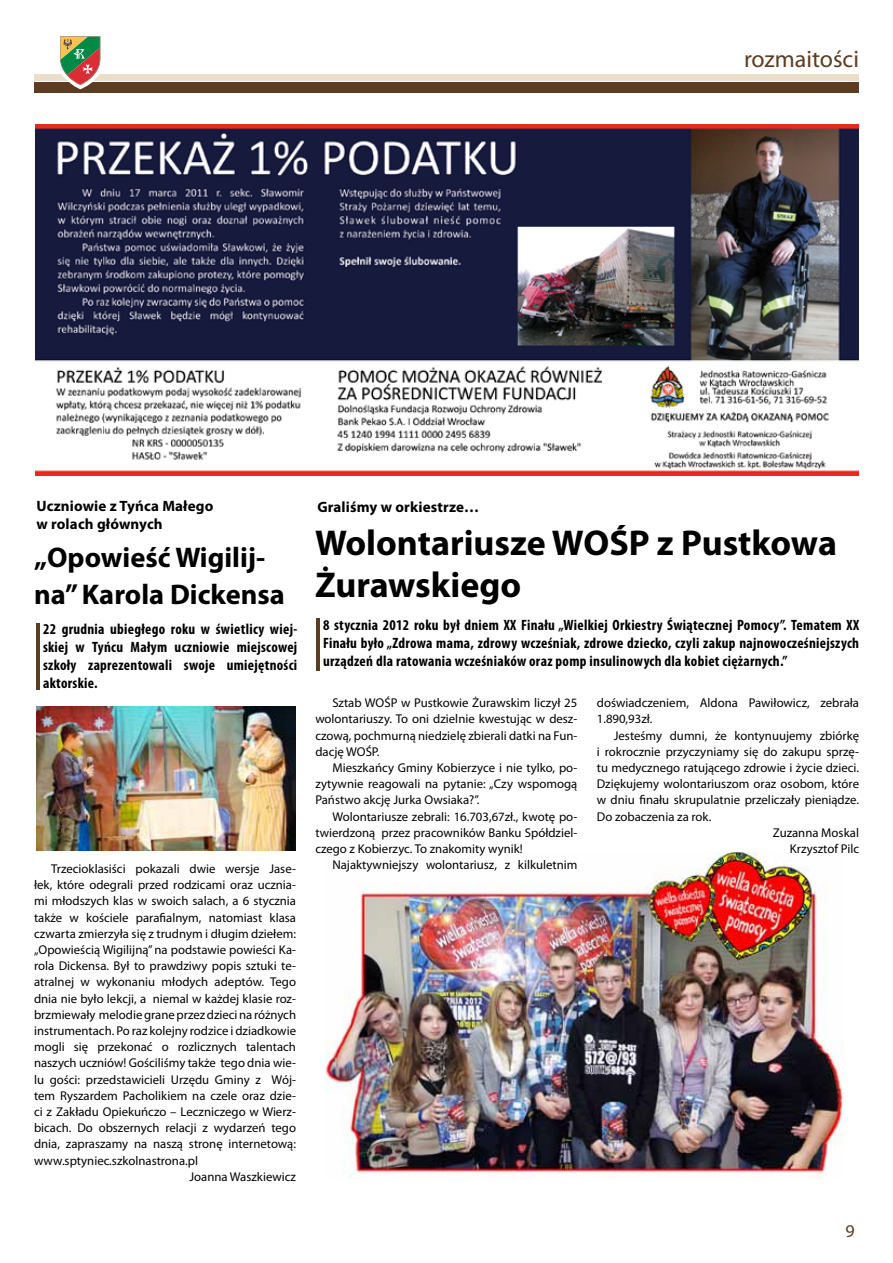
<style>
.page{position:relative;width:893px;height:1263px;background:#fff}
.page>*{position:absolute;margin:0;border:0;box-sizing:border-box;transform-origin:0 0}
.t1{font:700 36px/42px "Myriad Pro";color:#000}
.t2{font:700 28.5px/37.5px "Myriad Pro";color:#000}
.t3{font:24px "Myriad Pro";color:#5c3d21}
.t4{font:18px "Myriad Pro";color:#5c3d21}
.t5{font:700 condensed 15px/18px "Myriad Pro";letter-spacing:.02em;color:#000;text-align:justify}
.t6{font:700 15px/18px "Myriad Pro";letter-spacing:.01em;color:#000}
.t7{font:12.75px/16.2px "Myriad Pro";color:#000;text-align:justify}
</style>
<div class="page">
<div style="left:34px;top:83px;width:825px;height:10px;background:#5c3d21"></div>
<div style="left:34px;top:74px;width:825px;height:7px;background:#ebdec9"></div>
<svg style="left:55px;top:36px;width:49px;height:53px"></svg>
<img style="left:326px;top:853px;width:517px;height:326px">
<hr style="left:316px;top:619px;width:3px;height:52px;background:#5c3d21">
<hr style="left:36px;top:623px;width:3px;height:67px;background:#5c3d21">
<img style="left:36px;top:707px;width:259px;height:143px">
<img style="left:35px;top:124px;width:824px;height:351px">
<h3 class="t3" style="left:744px;top:44px;width:116px">rozmaitości</h3>
<p class="t6" style="left:36px;top:497px;width:178px">Uczniowie z Tyńca Małego w rolach głównych</p>
<h2 class="t2" style="left:34px;top:537px;width:252px">„Opowieść Wigilij&shy;na” Karola Dickensa</h2>
<p class="t5" style="left:43px;top:619px;width:256px">22 grudnia ubiegłego roku w świetlicy wiej&shy;skiej w Tyńcu Małym uczniowie miejscowej szkoły zaprezentowali swoje umiejętności aktorskie.</p>
<p class="t7" style="left:51px;top:860px;width:246px">Trzecioklasiści pokazali dwie wersje Jase-</p>
<p class="t7" style="left:34px;top:876px;width:263px">łek, które odegrali przed rodzicami oraz ucznia-</p>
<p class="t7" style="left:34px;top:893px;width:264px">mi młodszych klas w swoich salach, a 6 stycznia</p>
<p class="t7" style="left:34px;top:909px;width:264px">także w kościele parafialnym, natomiast klasa</p>
<p class="t7" style="left:34px;top:925px;width:263px">czwarta zmierzyła się z trudnym i długim dziełem:</p>
<p class="t7" style="left:34px;top:941px;width:264px">„Opowieścią Wigilijną” na podstawie powieści Ka-</p>
<p class="t7" style="left:34px;top:958px;width:263px">rola Dickensa. Był to prawdziwy popis sztuki te-</p>
<p class="t7" style="left:34px;top:974px;width:263px">atralnej w wykonaniu młodych adeptów. Tego</p>
<p class="t7" style="left:34px;top:990px;width:263px">dnia nie było lekcji, a niemal w każdej klasie roz-</p>
<p class="t7" style="left:34px;top:1006px;width:264px">brzmiewały melodie grane przez dzieci na różnych</p>
<p class="t7" style="left:34px;top:1022px;width:263px">instrumentach. Po raz kolejny rodzice i dziadkowie</p>
<p class="t7" style="left:34px;top:1039px;width:263px">mogli się przekonać o rozlicznych talentach</p>
<p class="t7" style="left:34px;top:1055px;width:263px">naszych uczniów! Gościliśmy także tego dnia wie-</p>
<p class="t7" style="left:34px;top:1071px;width:263px">lu gości: przedstawicieli Urzędu Gminy z Wój-</p>
<p class="t7" style="left:34px;top:1087px;width:263px">tem Ryszardem Pacholikiem na czele oraz dzie-</p>
<p class="t7" style="left:34px;top:1103px;width:263px">ci z Zakładu Opiekuńczo – Leczniczego w Wierz-</p>
<p class="t7" style="left:34px;top:1120px;width:264px">bicach. Do obszernych relacji z wydarzeń tego</p>
<p class="t7" style="left:34px;top:1136px;width:263px">dnia, zapraszamy na naszą stronę internetową:</p>
<p class="t7" style="left:34px;top:1152px;width:166px">www.sptyniec.szkolnastrona.pl</p>
<p class="t7" style="left:189px;top:1168px;width:108px">Joanna Waszkiewicz</p>
<p class="t6" style="left:317px;top:498px;width:163px">Graliśmy w orkiestrze…</p>
<h1 class="t1" style="left:315px;top:520px;width:523px">Wolontariusze WOŚP z Pustkowa<br>Żurawskiego</h1>
<p class="t5" style="left:323px;top:616px;width:537px">8 stycznia 2012 roku był dniem XX Finału „Wielkiej Orkiestry Świątecznej Pomocy”. Tematem XX Finału było „Zdrowa mama, zdrowy wcześniak, zdrowe dziecko, czyli zakup najnowocześniejszych urządzeń dla ratowania wcześniaków oraz pomp insulinowych dla kobiet ciężarnych.”</p>
<p class="t7" style="left:597px;top:694px;width:264px">doświadczeniem, Aldona Pawiłowicz, zebrała<br>1.890,93zł.</p>
<p class="t7" style="left:614px;top:727px;width:247px">Jesteśmy dumni, że kontynuujemy zbiórkę</p>
<p class="t7" style="left:597px;top:743px;width:264px">i rokrocznie przyczyniamy się do zakupu sprzę-</p>
<p class="t7" style="left:597px;top:759px;width:264px">tu medycznego ratującego zdrowie i życie dzieci.</p>
<p class="t7" style="left:597px;top:775px;width:264px">Dziękujemy wolontariuszom oraz osobom, które</p>
<p class="t7" style="left:597px;top:792px;width:264px">w dniu finału skrupulatnie przeliczały pieniądze.</p>
<p class="t7" style="left:597px;top:808px;width:116px">Do zobaczenia za rok.</p>
<p class="t7" style="left:773px;top:824px;width:88px">Zuzanna Moskal</p>
<p class="t7" style="left:790px;top:840px;width:71px">Krzysztof Pilc</p>
<p class="t7" style="left:315px;top:694px;width:263px;text-indent:17px">Sztab WOŚP w Pustkowie Żurawskim liczył 25 wolontariuszy. To oni dzielnie kwestując w desz&shy;czową, pochmurną niedzielę zbierali datki na Fun&shy;dację WOŚP.</p>
<p class="t7" style="left:315px;top:759px;width:264px;text-indent:17px">Mieszkańcy Gminy Kobierzyce i nie tylko, po&shy;zytywnie reagowali na pytanie: „Czy wspomogą Państwo akcję Jurka Owsiaka?”.</p>
<p class="t7" style="left:315px;top:808px;width:263px;text-indent:17px">Wolontariusze zebrali: 16.703,67zł., kwotę po&shy;twierdzoną przez pracowników Banku Spółdziel&shy;czego z Kobierzyc. To znakomity wynik!</p>
<p class="t7" style="left:332px;top:857px;width:246px">Najaktywniejszy wolontariusz, z kilkuletnim</p>
<h3 class="t4" style="left:845px;top:1219px;width:11px">9</h3>
</div>
